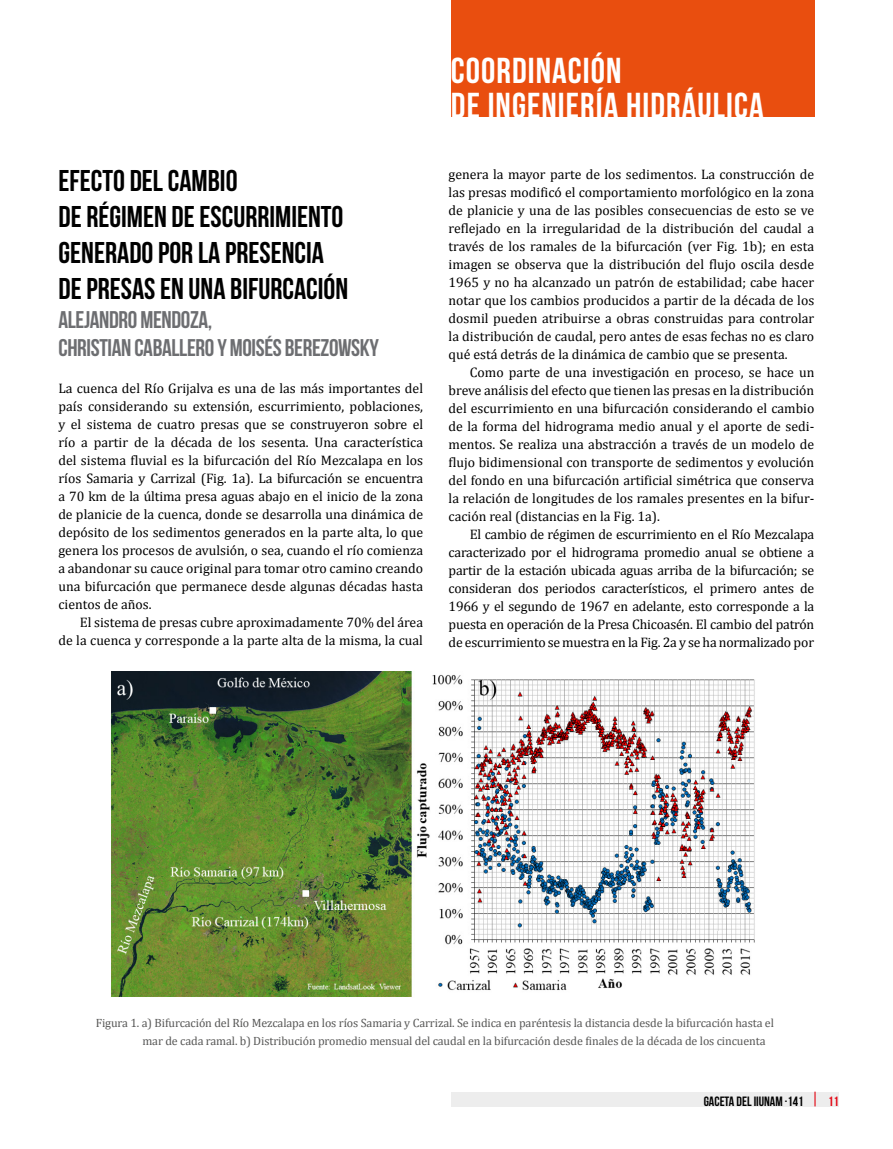
<style>
.page{position:relative;width:893px;height:1149px;background:#fff}
.page>*{position:absolute;margin:0;border:0;box-sizing:border-box;transform-origin:0 0}
.t1{font:700 36px/34.5px "Bebas Neue";letter-spacing:.03em;color:#fff}
.t2{font:700 30px/36px "Bebas Neue";color:#000}
.t3{font:700 24px/28.8px "Bebas Neue";letter-spacing:-.015em;color:#6d6e71}
.t4{font:13.8px/18px "Cambria";color:#000;text-align:justify}
.t5{font:700 13.5px "Bebas Neue";color:#000}
.t6{font:700 13.5px "Bebas Neue";color:#e30613}
.t7{font:12px/18px "Cambria";letter-spacing:-.01em;color:#575756}
</style>
<div class="page">
<svg style="left:451px;top:1091px;width:388px;height:15px;background:#eeeded"></svg>
<div style="left:451px;top:0;width:363px;height:117px;background:#e94e0f"></div>
<img style="left:111px;top:671px;width:644px;height:325px">
<h2 class="t2" style="left:58px;top:162px;width:291px">EFECTO DEL CAMBIO<br>DE RÉGIMEN DE ESCURRIMIENTO<br>GENERADO POR LA PRESENCIA<br>DE PRESAS EN UNA BIFURCACIÓN</h2>
<h3 class="t3" style="left:58px;top:304px;width:322px">ALEJANDRO MENDOZA,<br>CHRISTIAN CABALLERO Y MOISÉS BEREZOWSKY</h3>
<p class="t4" style="left:58px;top:379px;width:366px">La cuenca del Río Grijalva es una de las más importantes del país considerando su extensión, escurrimiento, poblaciones, y el sistema de cuatro presas que se construyeron sobre el río a partir de la década de los sesenta. Una característica del sistema fluvial es la bifurcación del Río Mezcalapa en los ríos Samaria y Carrizal (Fig. 1a). La bifurcación se encuentra a 70 km de la última presa aguas abajo en el inicio de la zona de planicie de la cuenca, donde se desarrolla una dinámica de depósito de los sedimentos generados en la parte alta, lo que genera los procesos de avulsión, o sea, cuando el río comienza a abandonar su cauce original para tomar otro camino creando una bifurcación que permanece desde algunas décadas hasta cientos de años.</p>
<p class="t4" style="left:58px;top:613px;width:366px;text-align:right">El sistema de presas cubre aproximadamente 70% del área<br>de la cuenca y corresponde a la parte alta de la misma, la cual</p>
<h1 class="t1" style="left:451px;top:53px;width:314px">COORDINACIÓN<br>DE INGENIERÍA HIDRÁULICA</h1>
<p class="t4" style="left:449px;top:165px;width:367px">genera la mayor parte de los sedimentos. La construcción de las presas modificó el comportamiento morfológico en la zona de planicie y una de las posibles consecuencias de esto se ve reflejado en la irregularidad de la distribución del caudal a través de los ramales de la bifurcación (ver Fig. 1b); en esta imagen se observa que la distribución del flujo oscila desde 1965 y no ha alcanzado un patrón de estabilidad; cabe hacer notar que los cambios producidos a partir de la década de los dosmil pueden atribuirse a obras construidas para controlar la distribución de caudal, pero antes de esas fechas no es claro qué está detrás de la dinámica de cambio que se presenta.</p>
<p class="t4" style="left:449px;top:363px;width:367px;text-indent:21px">Como parte de una investigación en proceso, se hace un breve análisis del efecto que tienen las presas en la distribución del escurrimiento en una bifurcación considerando el cambio de la forma del hidrograma medio anual y el aporte de sedi&shy;mentos. Se realiza una abstracción a través de un modelo de flujo bidimensional con transporte de sedimentos y evolución del fondo en una bifurcación artificial simétrica que conserva la relación de longitudes de los ramales presentes en la bifur&shy;cación real (distancias en la Fig. 1a).</p>
<p class="t4" style="left:449px;top:525px;width:367px;text-indent:21px">El cambio de régimen de escurrimiento en el Río Mezcalapa caracterizado por el hidrograma promedio anual se obtiene a partir de la estación ubicada aguas arriba de la bifurcación; se consideran dos periodos característicos, el primero antes de 1966 y el segundo de 1967 en adelante, esto corresponde a la puesta en operación de la Presa Chicoasén. El cambio del patrón de escurrimiento se muestra en la Fig. 2a y se ha normalizado por</p>
<p class="t7" style="left:142px;top:1013px;width:633px;text-indent:-47px">Figura 1. a) Bifurcación del Río Mezcalapa en los ríos Samaria y Carrizal. Se indica en paréntesis la distancia desde la bifurcación hasta el mar de cada ramal. b) Distribución promedio mensual del caudal en la bifurcación desde finales de la década de los cincuenta</p>
<p class="t5" style="left:704px;top:1093px;width:101px">GACETA DEL IIUNAM ·141</p>
<p class="t6" style="left:828px;top:1093px;width:12px">11</p>
</div>
